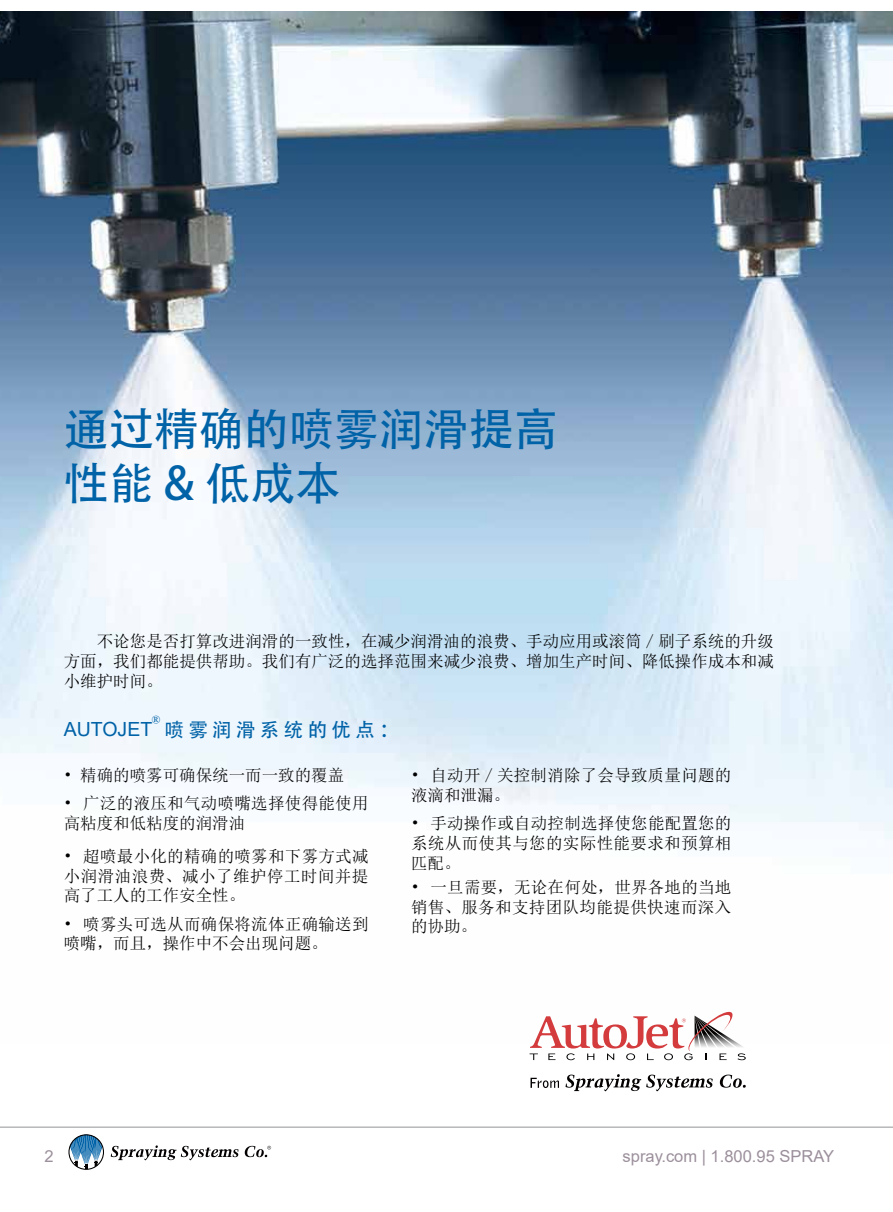
<style>
.page{position:relative;width:893px;height:1212px;background:#fff}
.page>*{position:absolute;margin:0;border:0;box-sizing:border-box;transform-origin:0 0}
.t1{font:45px/54px "Adobe Heiti Std";color:#0062a7}
.t2{font:19.5px "Adobe Heiti Std";color:#0062a7}
.t3{font:19.5px "Arial";color:#0062a7}
.t4{font:16.5px/19.8px "Sim Sun";letter-spacing:.015em;color:#000;text-align:justify}
.t5{font:16.5px "Arial";color:#9b8f9b}
.t6{font:15.75px "Sim Sun";color:#0062a7}
</style>
<div class="page">
<img style="left:0;top:12px;width:893px;height:1000px">
<img style="left:0;top:1053px;width:893px;height:108px">
<svg style="left:530px;top:1012px;width:216px;height:48px"></svg>
<svg style="left:565px;top:1074px;width:148px;height:17px"></svg>
<svg style="left:720px;top:1074px;width:26px;height:14px"></svg>
<svg style="left:530px;top:1078px;width:29px;height:10px"></svg>
<hr style="left:0;top:1127px;width:893px;height:1px;background:#939497">
<svg style="left:68px;top:1134px;width:36px;height:36px"></svg>
<svg style="left:111px;top:1145px;width:128px;height:15px"></svg>
<svg style="left:245px;top:1146px;width:26px;height:11px"></svg>
<h1 class="t1" style="left:64px;top:403px;width:497px">通过精确的喷雾润滑提高性能 &amp; 低成本</h1>
<p class="t4" style="left:64px;top:631px;width:712px;text-indent:33px">不论您是否打算改进润滑的一致性，在减少润滑油的浪费、手动应用或滚筒 / 刷子系统的升级方面，我们都能提供帮助。我们有广泛的选择范围来减少浪费、增加生产时间、降低操作成本和减小维护时间。</p>
<p class="t3" style="left:64px;top:716px;width:90px">AUTOJET</p>
<p class="t6" style="left:152px;top:712px;width:9px">®</p>
<p class="t2" style="left:165px;top:718px;width:236px">喷 雾 润 滑 系 统 的 优 点 ：</p>
<p class="t4" style="left:64px;top:765px;width:282px">• 精确的喷雾可确保统一而一致的覆盖</p>
<p class="t4" style="left:64px;top:793px;width:306px">• 广泛的液压和气动喷嘴选择使得能使用高粘度和低粘度的润滑油</p>
<p class="t4" style="left:64px;top:846px;width:306px">• 超喷最小化的精确的喷雾和下雾方式减小润滑油浪费、减小了维护停工时间并提高了工人的工作安全性。</p>
<p class="t4" style="left:64px;top:914px;width:306px">• 喷雾头可选从而确保将流体正确输送到喷嘴，而且，操作中不会出现问题。</p>
<p class="t4" style="left:411px;top:765px;width:322px">• 自动开 / 关控制消除了会导致质量问题的液滴和泄漏。</p>
<p class="t4" style="left:411px;top:813px;width:322px">• 手动操作或自动控制选择使您能配置您的系统从而使其与您的实际性能要求和预算相匹配。</p>
<p class="t4" style="left:411px;top:877px;width:322px">• 一旦需要，无论在何处，世界各地的当地销售、服务和支持团队均能提供快速而深入的协助。</p>
<p class="t5" style="left:45px;top:1144px;width:11px">2</p>
<p class="t5" style="left:623px;top:1144px;width:213px">spray.com | 1.800.95 SPRAY</p>
</div>
